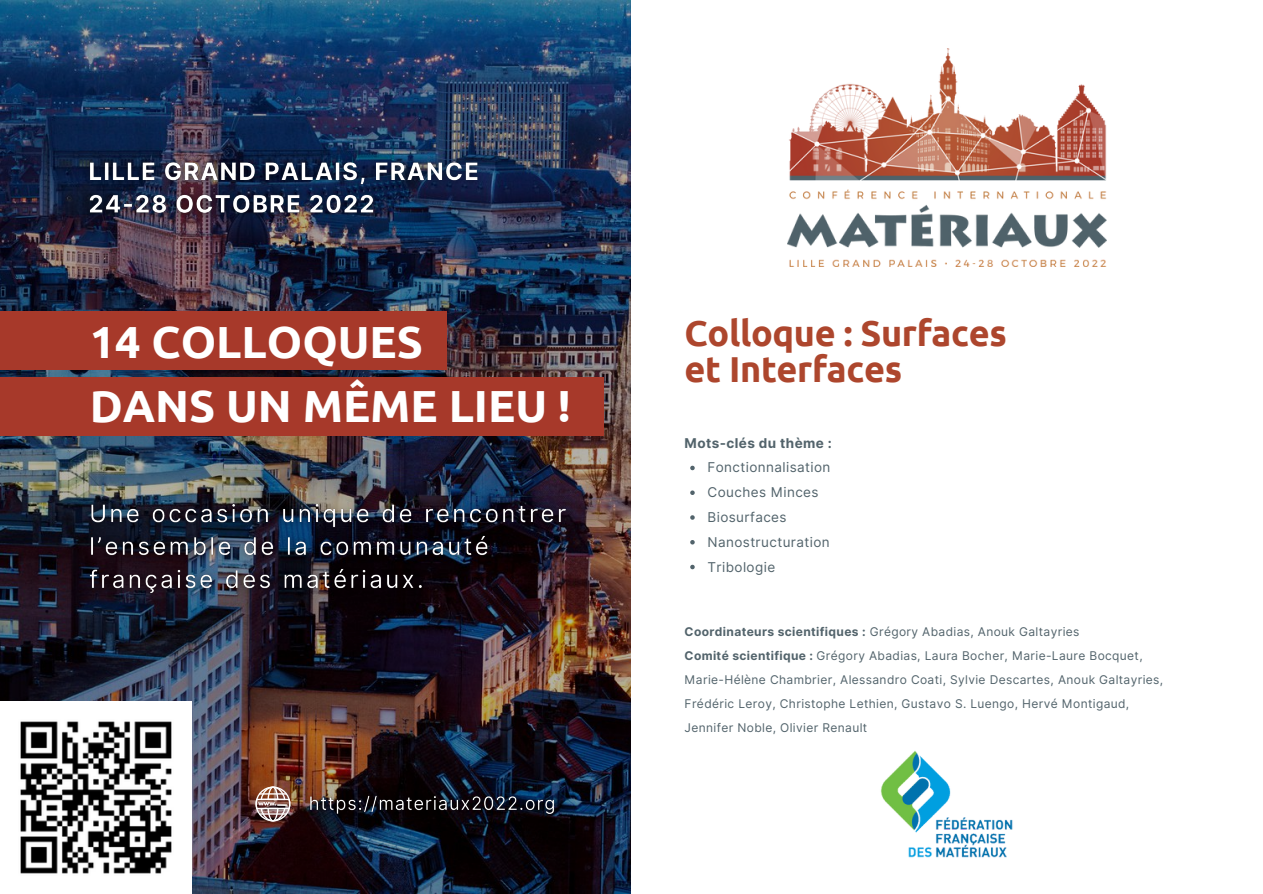
<style>
.page{position:relative;width:1263px;height:894px;background:#fff}
.page>*{position:absolute;margin:0;border:0;box-sizing:border-box;transform-origin:0 0}
.t1{font:700 45px "Ubuntu";color:#fff}
.t2{font:700 36px "Ubuntu";letter-spacing:-.01em;color:#ad462d}
.t3{font:13.5px "Inter";letter-spacing:.03em;color:#52636b}
.t4{font:700 13.5px "Inter";letter-spacing:.03em;color:#52636b}
.t5{font:12px/24px "Inter";letter-spacing:.03em;color:#52636b}
.s1{font-weight:700}
</style>
<div class="page">
<img style="left:0;top:0;width:631px;height:893px">
<div style="left:0;top:311px;width:446px;height:58px;background:#a7392a"></div>
<div style="left:0;top:377px;width:604px;height:58px;background:#a7392a"></div>
<img style="left:880px;top:750px;width:133px;height:108px">
<img style="left:0;top:701px;width:191px;height:191px">
<svg style="left:256px;top:786px;width:34px;height:35px"></svg>
<img style="left:301px;top:784px;width:263px;height:39px">
<img style="left:80px;top:489px;width:499px;height:115px">
<img style="left:788px;top:48px;width:318px;height:219px">
<img style="left:79px;top:146px;width:411px;height:84px">
<svg style="left:690px;top:465px;width:5px;height:5px"></svg>
<svg style="left:690px;top:490px;width:5px;height:5px"></svg>
<svg style="left:690px;top:515px;width:5px;height:4px"></svg>
<svg style="left:690px;top:540px;width:5px;height:4px"></svg>
<svg style="left:690px;top:564px;width:5px;height:5px"></svg>
<p class="t1" style="left:90px;top:316px;width:335px">14 COLLOQUES</p>
<p class="t1" style="left:90px;top:380px;width:483px">DANS UN MÊME LIEU !</p>
<p class="t2" style="left:685px;top:312px;width:324px">Colloque : Surfaces</p>
<p class="t2" style="left:685px;top:348px;width:219px">et Interfaces</p>
<p class="t4" style="left:685px;top:434px;width:149px">Mots-clés du thème :</p>
<p class="t3" style="left:707px;top:459px;width:124px">Fonctionnalisation</p>
<p class="t3" style="left:707px;top:484px;width:113px">Couches Minces</p>
<p class="t3" style="left:707px;top:509px;width:81px">Biosurfaces</p>
<p class="t3" style="left:707px;top:533px;width:124px">Nanostructuration</p>
<p class="t3" style="left:707px;top:558px;width:69px">Tribologie</p>
<p class="t5" style="left:685px;top:619px;width:396px"><span class="s1">Coordinateurs scientifiques :</span> Grégory Abadias, Anouk Galtayries</p>
<p class="t5" style="left:685px;top:643px;width:480px"><span class="s1">Comité scientifique :</span> Grégory Abadias, Laura Bocher, Marie-Laure Bocquet, Marie-Hélène Chambrier, Alessandro Coati, Sylvie Descartes, Anouk Galtayries, Frédéric Leroy, Christophe Lethien, Gustavo S. Luengo, Hervé Montigaud, Jennifer Noble, Olivier Renault</p>
</div>
